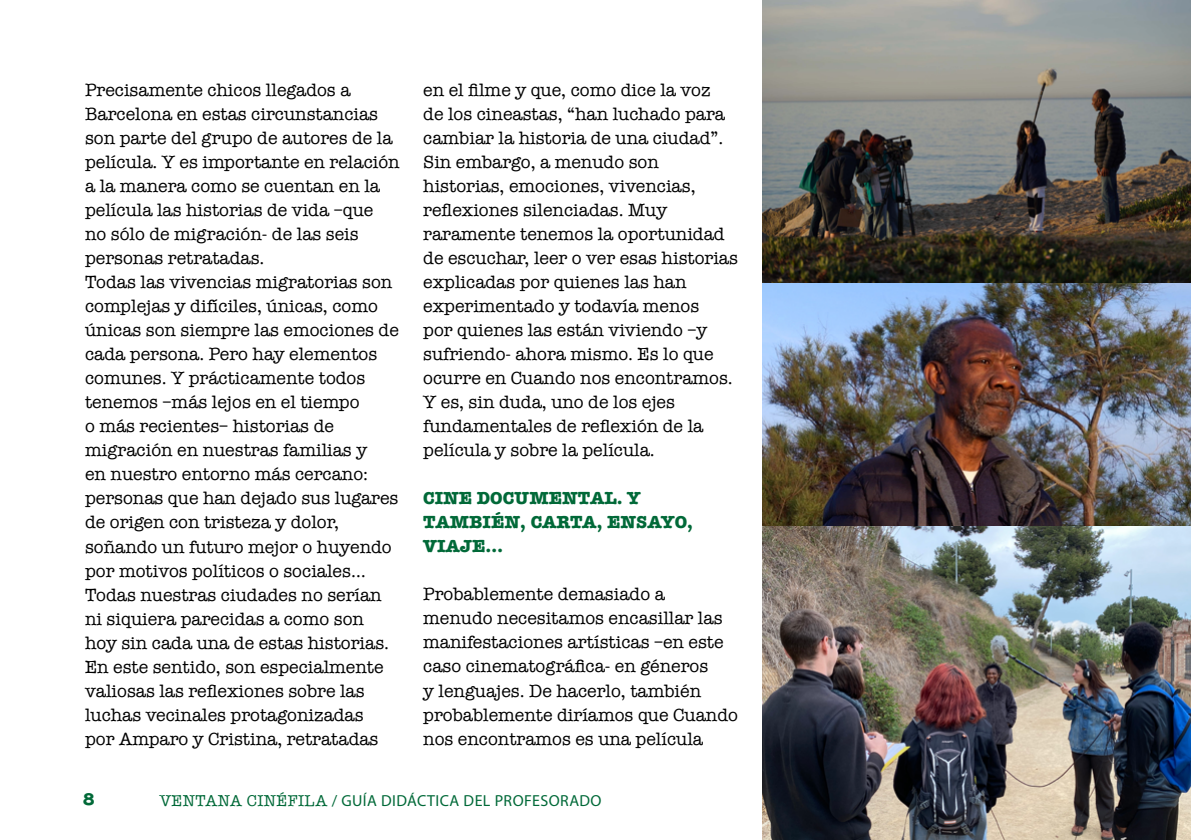
<style>
.page{position:relative;width:1191px;height:840px;background:#fff}
.page>*{position:absolute;margin:0;border:0;box-sizing:border-box;transform-origin:0 0}
.t1{font:18px/24px "American Typewriter";color:#000}
.t2{font:700 18px/24px "American Typewriter";color:#016938}
.t3{font:16px "Myriad Pro";letter-spacing:.025em;color:#016938}
.s1{font-family:"American Typewriter"}
</style>
<div class="page">
<img style="left:762px;top:0;width:429px;height:283px">
<img style="left:762px;top:283px;width:429px;height:556px">
<p class="t1" style="left:85px;top:78px;width:316px">Precisamente chicos llegados a Barcelona en estas circunstancias son parte del grupo de autores de la película. Y es importante en relación a la manera como se cuentan en la película las historias de vida –que<br>no sólo de migración- de las seis personas retratadas.<br>Todas las vivencias migratorias son complejas y difíciles, únicas, como únicas son siempre las emociones de cada persona. Pero hay elementos comunes. Y prácticamente todos tenemos –más lejos en el tiempo<br>o más recientes– historias de migración en nuestras familias y<br>en nuestro entorno más cercano: personas que han dejado sus lugares de origen con tristeza y dolor, soñando un futuro mejor o huyendo por motivos políticos o sociales… Todas nuestras ciudades no serían ni siquiera parecidas a como son hoy sin cada una de estas historias.<br>En este sentido, son especialmente valiosas las reflexiones sobre las luchas vecinales protagonizadas<br>por Amparo y Cristina, retratadas</p>
<p class="t1" style="left:423px;top:78px;width:316px">en el filme y que, como dice la voz<br>de los cineastas, “han luchado para cambiar la historia de una ciudad”.<br>Sin embargo, a menudo son historias, emociones, vivencias, reflexiones silenciadas. Muy raramente tenemos la oportunidad de escuchar, leer o ver esas historias explicadas por quienes las han experimentado y todavía menos<br>por quienes las están viviendo –y sufriendo- ahora mismo. Es lo que ocurre en Cuando nos encontramos.<br>Y es, sin duda, uno de los ejes fundamentales de reflexión de la película y sobre la película.</p>
<p class="t2" style="left:423px;top:486px;width:271px">CINE DOCUMENTAL. Y<br>TAMBIÉN, CARTA, ENSAYO,<br>VIAJE…</p>
<p class="t1" style="left:423px;top:582px;width:316px">Probablemente demasiado a menudo necesitamos encasillar las manifestaciones artísticas –en este caso cinematográfica- en géneros<br>y lenguajes. De hacerlo, también probablemente diríamos que Cuando nos encontramos es una película</p>
<p class="t3" style="left:160px;top:790px;width:443px"><span class="s1">VENTANA CINÉFILA</span> / GUÍA DIDÁCTICA DEL PROFESORADO</p>
</div>
